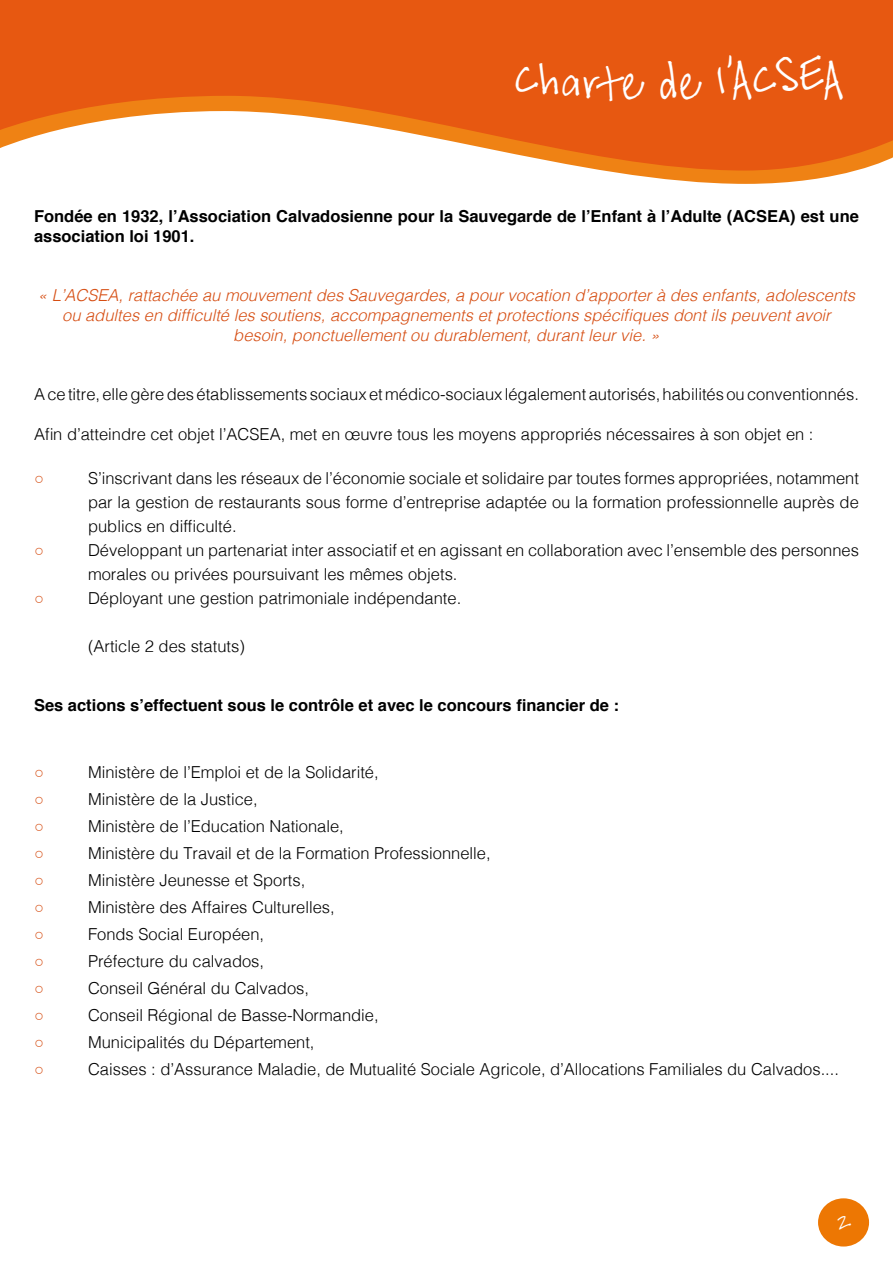
<style>
.page{position:relative;width:893px;height:1263px;background:#fff}
.page>*{position:absolute;margin:0;border:0;box-sizing:border-box;transform-origin:0 0}
.t1{font:36px "Mc Enneking";color:#fff}
.t2{font:18px "Mc Enneking";color:#fff}
.t3{font:300 16.5px/24px "Helvetica";color:#000;text-align:justify}
.t4{font:italic 300 16.5px/19.8px "Helvetica";color:#d64e13;text-align:center}
.t5{font:700 16.5px/19.8px "Helvetica";color:#000}
.t6{font:16.5px "Arial";color:#d64e13}
</style>
<div class="page">
<svg style="left:607px;top:171px;width:247px;height:13px;fill:#ef8214"></svg>
<svg style="left:0;top:0;width:893px;height:171px;fill:#e75811"></svg>
<div style="left:818px;top:1198px;width:51px;height:48px;background:#ed7703;border-radius:50%"></div>
<h1 class="t1" style="left:514px;top:65px;width:331px">Charte de l’ACSEA</h1>
<p class="t5" style="left:34px;top:206px;width:826px">Fondée en 1932, l’Association Calvadosienne pour la Sauvegarde de l’Enfant à l’Adulte (ACSEA) est une association loi 1901.</p>
<p class="t4" style="left:38px;top:284px;width:819px">« L’ACSEA, rattachée au mouvement des Sauvegardes, a pour vocation d’apporter à des enfants, adolescents ou adultes en difficulté les soutiens, accompagnements et protections spécifiques dont ils peuvent avoir besoin, ponctuellement ou durablement, durant leur vie. »</p>
<p class="t3" style="left:34px;top:381px;width:826px">A ce titre, elle gère des établissements sociaux et médico-sociaux légalement autorisés, habilités ou conventionnés.</p>
<p class="t3" style="left:34px;top:421px;width:781px">Afin d’atteindre cet objet l’ACSEA, met en œuvre tous les moyens appropriés nécessaires à son objet en :</p>
<p class="t6" style="left:34px;top:467px;width:11px">○</p>
<p class="t3" style="left:88px;top:464px;width:772px">S’inscrivant dans les réseaux de l’économie sociale et solidaire par toutes formes appropriées, notamment par la gestion de restaurants sous forme d’entreprise adaptée ou la formation professionnelle auprès de publics en difficulté.</p>
<p class="t6" style="left:34px;top:539px;width:11px">○</p>
<p class="t3" style="left:88px;top:536px;width:772px">Développant un partenariat inter associatif et en agissant en collaboration avec l’ensemble des personnes morales ou privées poursuivant les mêmes objets.</p>
<p class="t6" style="left:34px;top:587px;width:11px">○</p>
<p class="t3" style="left:88px;top:584px;width:375px">Déployant une gestion patrimoniale indépendante.</p>
<p class="t3" style="left:88px;top:632px;width:158px">(Article 2 des statuts)</p>
<p class="t5" style="left:34px;top:695px;width:587px">Ses actions s’effectuent sous le contrôle et avec le concours financier de :</p>
<p class="t6" style="left:34px;top:761px;width:11px">○</p>
<p class="t3" style="left:88px;top:758px;width:292px">Ministère de l’Emploi et de la Solidarité,</p>
<p class="t6" style="left:34px;top:788px;width:11px">○</p>
<p class="t3" style="left:88px;top:785px;width:171px">Ministère de la Justice,</p>
<p class="t6" style="left:34px;top:815px;width:11px">○</p>
<p class="t3" style="left:88px;top:812px;width:257px">Ministère de l’Education Nationale,</p>
<p class="t6" style="left:34px;top:842px;width:11px">○</p>
<p class="t3" style="left:88px;top:839px;width:404px">Ministère du Travail et de la Formation Professionnelle,</p>
<p class="t6" style="left:34px;top:869px;width:11px">○</p>
<p class="t3" style="left:88px;top:866px;width:219px">Ministère Jeunesse et Sports,</p>
<p class="t6" style="left:34px;top:896px;width:11px">○</p>
<p class="t3" style="left:88px;top:893px;width:248px">Ministère des Affaires Culturelles,</p>
<p class="t6" style="left:34px;top:923px;width:11px">○</p>
<p class="t3" style="left:88px;top:920px;width:178px">Fonds Social Européen,</p>
<p class="t6" style="left:34px;top:950px;width:11px">○</p>
<p class="t3" style="left:88px;top:947px;width:178px">Préfecture du calvados,</p>
<p class="t6" style="left:34px;top:977px;width:11px">○</p>
<p class="t3" style="left:88px;top:974px;width:222px">Conseil Général du Calvados,</p>
<p class="t6" style="left:34px;top:1004px;width:11px">○</p>
<p class="t3" style="left:88px;top:1001px;width:292px">Conseil Régional de Basse-Normandie,</p>
<p class="t6" style="left:34px;top:1031px;width:11px">○</p>
<p class="t3" style="left:88px;top:1028px;width:228px">Municipalités du Département,</p>
<p class="t6" style="left:34px;top:1058px;width:11px">○</p>
<p class="t3" style="left:88px;top:1055px;width:752px">Caisses : d’Assurance Maladie, de Mutualité Sociale Agricole, d’Allocations Familiales du Calvados....</p>
<p class="t2" style="left:837px;top:1212px;width:14px">2</p>
</div>
